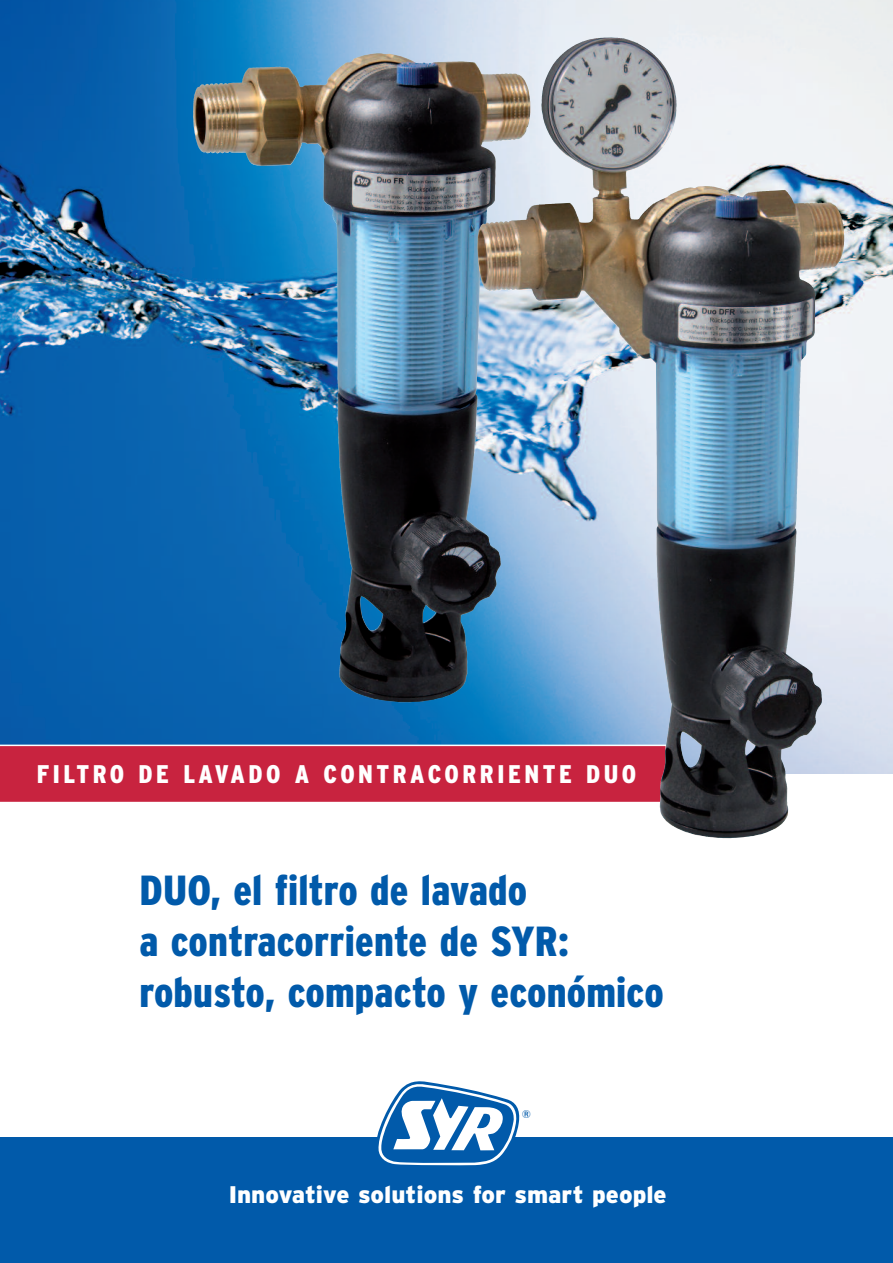
<style>
.page{position:relative;width:893px;height:1263px;background:#fff}
.page>*{position:absolute;margin:0;border:0;box-sizing:border-box;transform-origin:0 0}
.t1{font:900 condensed 42px/51px "Interstate";letter-spacing:.005em;color:#015aaa}
.t2{font:900 condensed 25.5px "Interstate";letter-spacing:.135em;color:#fff}
.t3{font:900 24px "Interstate";color:#fff}
.t4{font:11.1px "Futura BQ";color:#015aaa}
</style>
<div class="page">
<img style="left:0;top:0;width:893px;height:774px">
<div style="left:0;top:1138px;width:893px;height:125px;background:#015aaa"></div>
<svg style="left:372px;top:1081px;width:149px;height:85px"></svg>
<svg style="left:0;top:745px;width:667px;height:58px;background:#c92b46"></svg>
<img style="left:425px;top:61px;width:101px;height:22px">
<img style="left:638px;top:43px;width:36px;height:45px">
<p class="t2" style="left:37px;top:759px;width:601px">FILTRO DE LAVADO A CONTRACORRIENTE DUO</p>
<p class="t1" style="left:139px;top:864px;width:526px">DUO, el filtro de lavado<br>a contracorriente de SYR: robusto, compacto y económico</p>
<p class="t4" style="left:522px;top:1108px;width:11px">®</p>
<p class="t3" style="left:229px;top:1180px;width:439px">Innovative solutions for smart people</p>
</div>
